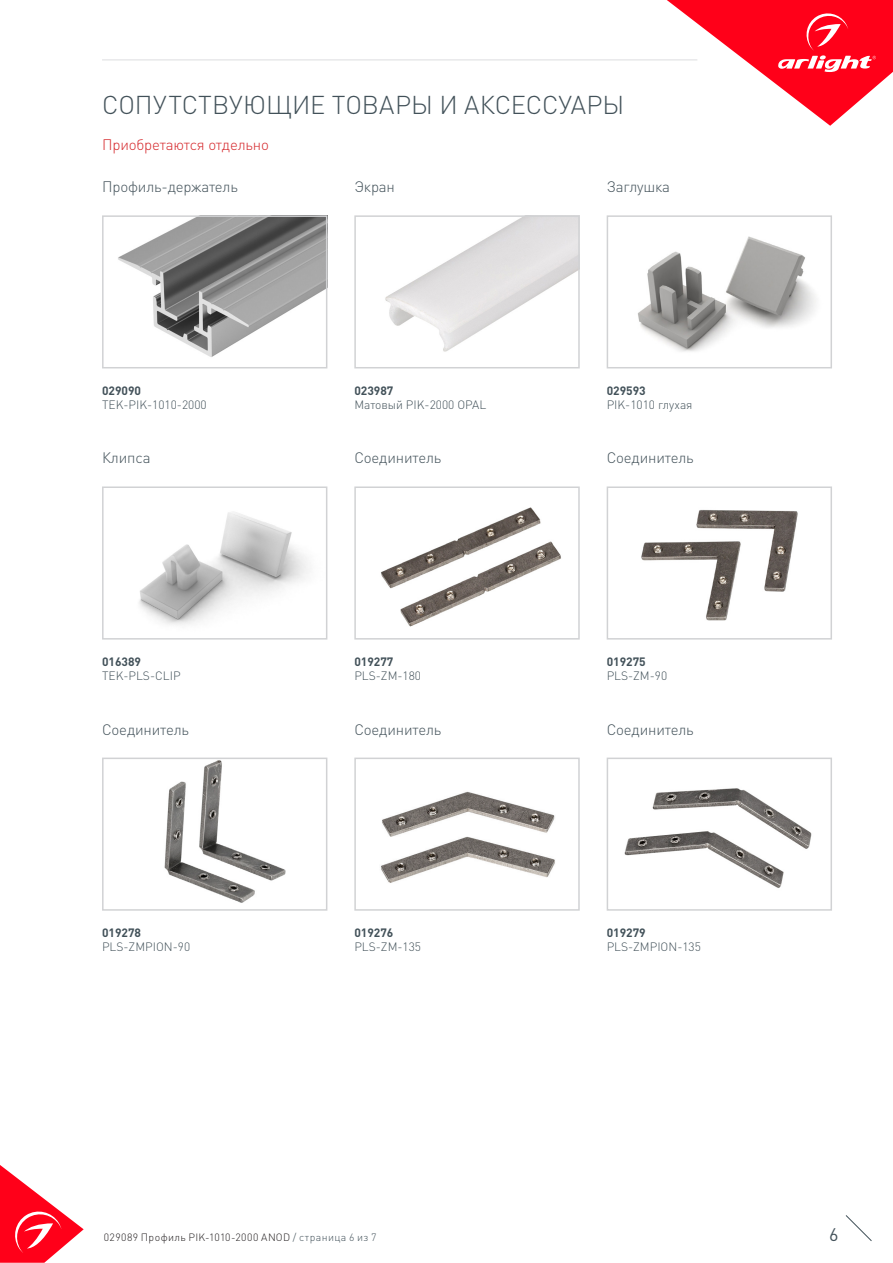
<style>
.page{position:relative;width:893px;height:1263px;background:#fff}
.page>*{position:absolute;margin:0;border:0;box-sizing:border-box;transform-origin:0 0}
.t1{font:300 25.5px "DIN Pro";color:#425159}
.t2{font:18px "DIN Pro";color:#425159}
.t3{font:300 15px "DIN Pro";letter-spacing:-.01em;color:#425159}
.t4{font:300 15px "DIN Pro";letter-spacing:-.01em;color:#d5262a}
.t5{font:300 12px "DIN Pro";color:#425159}
.t6{font:700 12px "DIN Pro";color:#425159}
.t7{font:300 10.5px "DIN Pro";letter-spacing:.04em;color:#231f20}
.s1{color:#425159}
</style>
<div class="page">
<svg style="left:0;top:1165px;width:84px;height:98px"></svg>
<svg style="left:845px;top:1215px;width:27px;height:26px"></svg>
<svg style="left:667px;top:0;width:226px;height:126px"></svg>
<hr style="left:102px;top:60px;width:595px;height:1px;background:#dcdddf">
<img style="left:118px;top:218px;width:206px;height:139px">
<div style="left:102px;top:215px;width:225px;height:153px;border:2px solid #d1d2d4"></div>
<img style="left:385px;top:218px;width:192px;height:134px">
<div style="left:354px;top:215px;width:226px;height:153px;border:2px solid #d1d2d4"></div>
<img style="left:638px;top:236px;width:178px;height:116px">
<div style="left:607px;top:215px;width:225px;height:153px;border:2px solid #d1d2d4"></div>
<img style="left:381px;top:507px;width:180px;height:120px">
<div style="left:354px;top:486px;width:226px;height:154px;border:2px solid #d1d2d4"></div>
<img style="left:381px;top:791px;width:174px;height:92px">
<div style="left:354px;top:757px;width:226px;height:154px;border:2px solid #d1d2d4"></div>
<img style="left:164px;top:760px;width:122px;height:143px">
<div style="left:102px;top:757px;width:225px;height:154px;border:2px solid #d1d2d4"></div>
<img style="left:641px;top:510px;width:157px;height:111px">
<div style="left:607px;top:486px;width:225px;height:154px;border:2px solid #d1d2d4"></div>
<img style="left:624px;top:788px;width:188px;height:100px">
<div style="left:607px;top:757px;width:225px;height:154px;border:2px solid #d1d2d4"></div>
<img style="left:139px;top:512px;width:170px;height:113px">
<div style="left:102px;top:486px;width:225px;height:154px;border:2px solid #d1d2d4"></div>
<p class="t1" style="left:102px;top:87px;width:524px">СОПУТСТВУЮЩИЕ ТОВАРЫ И АКСЕССУАРЫ</p>
<p class="t4" style="left:102px;top:134px;width:168px">Приобретаются отдельно</p>
<p class="t3" style="left:102px;top:177px;width:137px">Профиль-держатель</p>
<p class="t3" style="left:354px;top:177px;width:42px">Экран</p>
<p class="t3" style="left:607px;top:177px;width:65px">Заглушка</p>
<p class="t6" style="left:102px;top:382px;width:41px">029090</p>
<p class="t5" style="left:102px;top:397px;width:106px">TEK-PIK-1010-2000</p>
<p class="t6" style="left:354px;top:382px;width:41px">023987</p>
<p class="t5" style="left:354px;top:397px;width:133px">Матовый PIK-2000 OPAL</p>
<p class="t6" style="left:607px;top:382px;width:41px">029593</p>
<p class="t5" style="left:607px;top:397px;width:87px">PIK-1010 глухая</p>
<p class="t3" style="left:102px;top:448px;width:50px">Клипса</p>
<p class="t3" style="left:354px;top:448px;width:89px">Соединитель</p>
<p class="t3" style="left:607px;top:448px;width:89px">Соединитель</p>
<p class="t6" style="left:102px;top:653px;width:41px">016389</p>
<p class="t5" style="left:102px;top:668px;width:80px">TEK-PLS-CLIP</p>
<p class="t6" style="left:354px;top:653px;width:41px">019277</p>
<p class="t5" style="left:354px;top:668px;width:68px">PLS-ZM-180</p>
<p class="t6" style="left:607px;top:653px;width:41px">019275</p>
<p class="t5" style="left:607px;top:668px;width:62px">PLS-ZM-90</p>
<p class="t3" style="left:102px;top:719px;width:89px">Соединитель</p>
<p class="t3" style="left:354px;top:719px;width:89px">Соединитель</p>
<p class="t3" style="left:607px;top:719px;width:89px">Соединитель</p>
<p class="t6" style="left:102px;top:924px;width:41px">019278</p>
<p class="t5" style="left:102px;top:939px;width:90px">PLS-ZMPION-90</p>
<p class="t6" style="left:354px;top:924px;width:41px">019276</p>
<p class="t5" style="left:354px;top:939px;width:68px">PLS-ZM-135</p>
<p class="t6" style="left:607px;top:924px;width:41px">019279</p>
<p class="t5" style="left:607px;top:939px;width:96px">PLS-ZMPION-135</p>
<p class="t7" style="left:104px;top:1230px;width:274px">029089 Профиль PIK-1010-2000 ANOD <span class="s1">/ страница 6 из 7</span></p>
<h2 class="t2" style="left:829px;top:1222px;width:11px">6</h2>
</div>
